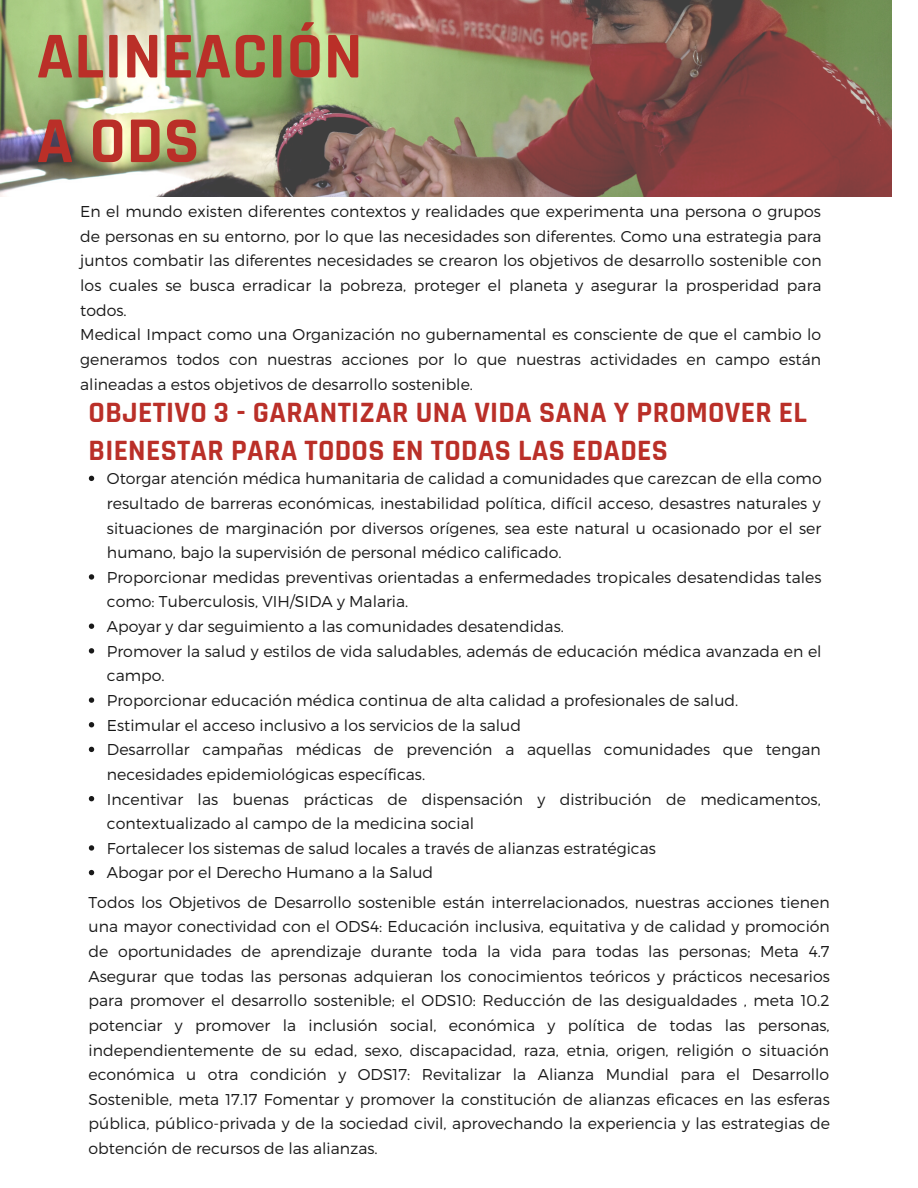
<style>
.page{position:relative;width:918px;height:1188px;background:#fff}
.page>*{position:absolute;margin:0;border:0;box-sizing:border-box;transform-origin:0 0}
.t1{font:700 66.15px/84.6px "Rajdhani";letter-spacing:.01em;color:#ba2f28}
.t2{font:700 29.85px/37.5px "Rajdhani";letter-spacing:.01em;color:#ba2f28}
.t3{font:300 15.75px/24.6px "Montserrat";color:#191919;text-align:justify}
</style>
<div class="page">
<img style="left:0;top:0;width:891px;height:197px">
<svg style="left:89px;top:476px;width:5px;height:5px"></svg>
<svg style="left:89px;top:574px;width:5px;height:6px"></svg>
<svg style="left:89px;top:624px;width:5px;height:5px"></svg>
<svg style="left:89px;top:648px;width:5px;height:6px"></svg>
<svg style="left:89px;top:697px;width:5px;height:6px"></svg>
<svg style="left:89px;top:722px;width:5px;height:5px"></svg>
<svg style="left:89px;top:747px;width:5px;height:5px"></svg>
<svg style="left:89px;top:796px;width:5px;height:5px"></svg>
<svg style="left:89px;top:845px;width:5px;height:6px"></svg>
<svg style="left:89px;top:870px;width:5px;height:5px"></svg>
<p class="t1" style="left:37px;top:16px;width:327px">ALINEACIÓN<br>A ODS</p>
<p class="t3" style="left:80px;top:198px;width:743px">En el mundo existen diferentes contextos y realidades que experimenta una persona o grupos de personas en su entorno, por lo que las necesidades son diferentes. Como una estrategia para juntos combatir las diferentes necesidades se crearon los objetivos de desarrollo sostenible con los cuales se busca erradicar la pobreza, proteger el planeta y asegurar la prosperidad para todos.</p>
<p class="t3" style="left:80px;top:322px;width:743px">Medical Impact como una Organización no gubernamental es consciente de que el cambio lo generamos todos con nuestras acciones por lo que nuestras actividades en campo están alineadas a estos objetivos de desarrollo sostenible.</p>
<p class="t2" style="left:89px;top:395px;width:720px">OBJETIVO 3 - GARANTIZAR UNA VIDA SANA Y PROMOVER EL<br>BIENESTAR PARA TODOS EN TODAS LAS EDADES</p>
<p class="t3" style="left:107px;top:466px;width:716px">Otorgar atención médica humanitaria de calidad a comunidades que carezcan de ella como resultado de barreras económicas, inestabilidad política, difícil acceso, desastres naturales y situaciones de marginación por diversos orígenes, sea este natural u ocasionado por el ser humano, bajo la supervisión de personal médico calificado.</p>
<p class="t3" style="left:107px;top:564px;width:716px">Proporcionar medidas preventivas orientadas a enfermedades tropicales desatendidas tales como: Tuberculosis, VIH/SIDA y Malaria.</p>
<p class="t3" style="left:107px;top:613px;width:458px">Apoyar y dar seguimiento a las comunidades desatendidas.</p>
<p class="t3" style="left:107px;top:638px;width:716px">Promover la salud y estilos de vida saludables, además de educación médica avanzada en el campo.</p>
<p class="t3" style="left:107px;top:687px;width:633px">Proporcionar educación médica continua de alta calidad a profesionales de salud.</p>
<p class="t3" style="left:107px;top:712px;width:416px">Estimular el acceso inclusivo a los servicios de la salud</p>
<p class="t3" style="left:107px;top:737px;width:715px">Desarrollar campañas médicas de prevención a aquellas comunidades que tengan necesidades epidemiológicas específicas.</p>
<p class="t3" style="left:107px;top:786px;width:715px">Incentivar las buenas prácticas de dispensación y distribución de medicamentos, contextualizado al campo de la medicina social</p>
<p class="t3" style="left:107px;top:835px;width:550px">Fortalecer los sistemas de salud locales a través de alianzas estratégicas</p>
<p class="t3" style="left:107px;top:860px;width:328px">Abogar por el Derecho Humano a la Salud</p>
<p class="t3" style="left:89px;top:889px;width:743px">Todos los Objetivos de Desarrollo sostenible están interrelacionados, nuestras acciones tienen una mayor conectividad con el ODS4: Educación inclusiva, equitativa y de calidad y promoción de oportunidades de aprendizaje durante toda la vida para todas las personas; Meta 4.7<br>Asegurar que todas las personas adquieran los conocimientos teóricos y prácticos necesarios para promover el desarrollo sostenible; el ODS10: Reducción de las desigualdades , meta 10.2 potenciar y promover la inclusión social, económica y política de todas las personas, independientemente de su edad, sexo, discapacidad, raza, etnia, origen, religión o situación económica u otra condición y ODS17: Revitalizar la Alianza Mundial para el Desarrollo Sostenible, meta 17.17 Fomentar y promover la constitución de alianzas eficaces en las esferas pública, público-privada y de la sociedad civil, aprovechando la experiencia y las estrategias de obtención de recursos de las alianzas.</p>
</div>
